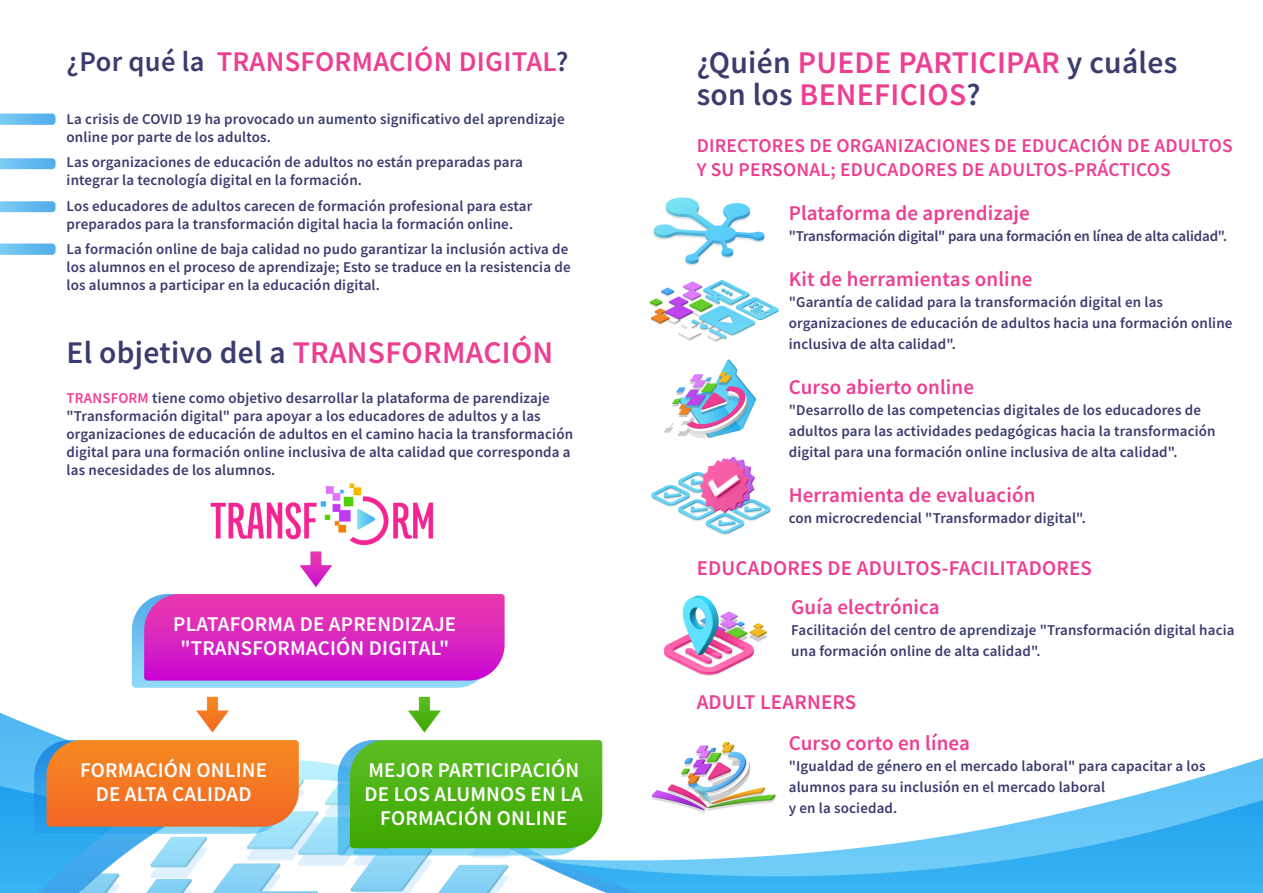
<style>
.page{position:relative;width:1263px;height:893px;background:#fff}
.page>*{position:absolute;margin:0;border:0;box-sizing:border-box;transform-origin:0 0}
.t1{font:600 31.5px/31.5px "Source Sans Pro";letter-spacing:.01em;color:#ed3e92}
.t2{font:600 31.5px "Source Sans Pro";letter-spacing:.01em;color:#393c6d}
.t3{font:600 28.5px "Source Sans Pro";letter-spacing:.01em;color:#ed3e92}
.t4{font:600 21px "Source Sans Pro";letter-spacing:.005em;color:#ed3e92}
.t5{font:600 21px/24px "Source Sans Pro";letter-spacing:.01em;color:#fff;text-align:center}
.t6{font:600 19.5px/24px "Source Sans Pro";letter-spacing:.01em;color:#ed3e92}
.t7{font:600 15px/18px "Source Sans Pro";letter-spacing:.01em;color:#393c6d}
.t8{font:600 15px "Source Sans Pro";letter-spacing:-.01em;color:#393c6d}
.s1{color:#393c6d}
.s2{color:#ed3e92}
</style>
<div class="page">
<img style="left:0;top:197px;width:1263px;height:696px">
<div style="left:0;top:93px;width:61px;height:201px;background:#fff"></div>
<img style="left:0;top:158px;width:56px;height:12px">
<img style="left:0;top:113px;width:56px;height:12px">
<img style="left:0;top:201px;width:56px;height:12px">
<img style="left:0;top:243px;width:56px;height:12px">
<h2 class="t3" style="left:67px;top:43px;width:503px"><span class="s1">¿Por qué la</span> TRANSFORMACIÓN DIGITAL<span class="s1">?</span></h2>
<p class="t7" style="left:67px;top:110px;width:499px">La crisis de COVID 19 ha provocado un aumento significativo del aprendizaje online por parte de los adultos.</p>
<p class="t7" style="left:67px;top:153px;width:458px">Las organizaciones de educación de adultos no están preparadas para integrar la tecnología digital en la formación.</p>
<p class="t7" style="left:67px;top:197px;width:467px">Los educadores de adultos carecen de formación profesional para estar preparados para la transformación digital hacia la formación online.</p>
<p class="t7" style="left:67px;top:240px;width:505px">La formación online de baja calidad no pudo garantizar la inclusión activa de los alumnos en el proceso de aprendizaje; Esto se traduce en la resistencia de los alumnos a participar en la educación digital.</p>
<h1 class="t2" style="left:67px;top:332px;width:488px">El objetivo del a <span class="s2">TRANSFORMACIÓN</span></h1>
<p class="t7" style="left:67px;top:389px;width:508px"><span class="s2">TRANSFORM</span> tiene como objetivo desarrollar la plataforma de parendizaje "Transformación digital" para apoyar a los educadores de adultos y a las organizaciones de educación de adultos en el camino hacia la transformación digital para una formación online inclusiva de alta calidad que corresponda a las necesidades de los alumnos.</p>
<h3 class="t5" style="left:173px;top:612px;width:284px">PLATAFORMA DE APRENDIZAJE "TRANSFORMACIÓN DIGITAL"</h3>
<h3 class="t5" style="left:80px;top:757px;width:189px">FORMACIÓN ONLINE<br>DE ALTA CALIDAD</h3>
<h3 class="t5" style="left:365px;top:757px;width:220px">MEJOR PARTICIPACIÓN<br>DE LOS ALUMNOS EN LA<br>FORMACIÓN ONLINE</h3>
<h1 class="t1" style="left:697px;top:47px;width:482px"><span class="s1">¿Quién</span> PUEDE PARTICIPAR <span class="s1">y cuáles son los</span> BENEFICIOS<span class="s1">?</span></h1>
<h3 class="t6" style="left:697px;top:134px;width:538px">DIRECTORES DE ORGANIZACIONES DE EDUCACIÓN DE ADULTOS<br>Y SU PERSONAL; EDUCADORES DE ADULTOS-PRÁCTICOS</h3>
<h3 class="t4" style="left:789px;top:199px;width:243px">Plataforma de aprendizaje</h3>
<p class="t8" style="left:789px;top:226px;width:440px">"Transformación digital" para una formación en línea de alta calidad".</p>
<h3 class="t4" style="left:789px;top:265px;width:245px">Kit de herramientas online</h3>
<p class="t7" style="left:789px;top:291px;width:445px;line-height:21px">"Garantía de calidad para la transformación digital en las organizaciones de educación de adultos hacia una formación online inclusiva de alta calidad".</p>
<h3 class="t4" style="left:789px;top:373px;width:187px">Curso abierto online</h3>
<p class="t7" style="left:789px;top:399px;width:428px;line-height:21px">"Desarrollo de las competencias digitales de los educadores de adultos para las actividades pedagógicas hacia la transformación digital para una formación online inclusiva de alta calidad".</p>
<h3 class="t4" style="left:789px;top:481px;width:248px">Herramienta de evaluación</h3>
<p class="t7" style="left:789px;top:509px;width:299px">con microcredencial "Transformador digital".</p>
<h3 class="t4" style="left:697px;top:554px;width:397px">EDUCADORES DE ADULTOS-FACILITADORES</h3>
<h3 class="t4" style="left:791px;top:593px;width:150px">Guía electrónica</h3>
<p class="t7" style="left:791px;top:619px;width:445px;line-height:21px">Facilitación del centro de aprendizaje "Transformación digital hacia una formación online de alta calidad".</p>
<h3 class="t4" style="left:697px;top:689px;width:161px">ADULT LEARNERS</h3>
<h3 class="t4" style="left:789px;top:730px;width:183px">Curso corto en línea</h3>
<p class="t7" style="left:789px;top:756px;width:418px;line-height:21px">"Igualdad de género en el mercado laboral" para capacitar a los alumnos para su inclusión en el mercado laboral<br>y en la sociedad.</p>
</div>
